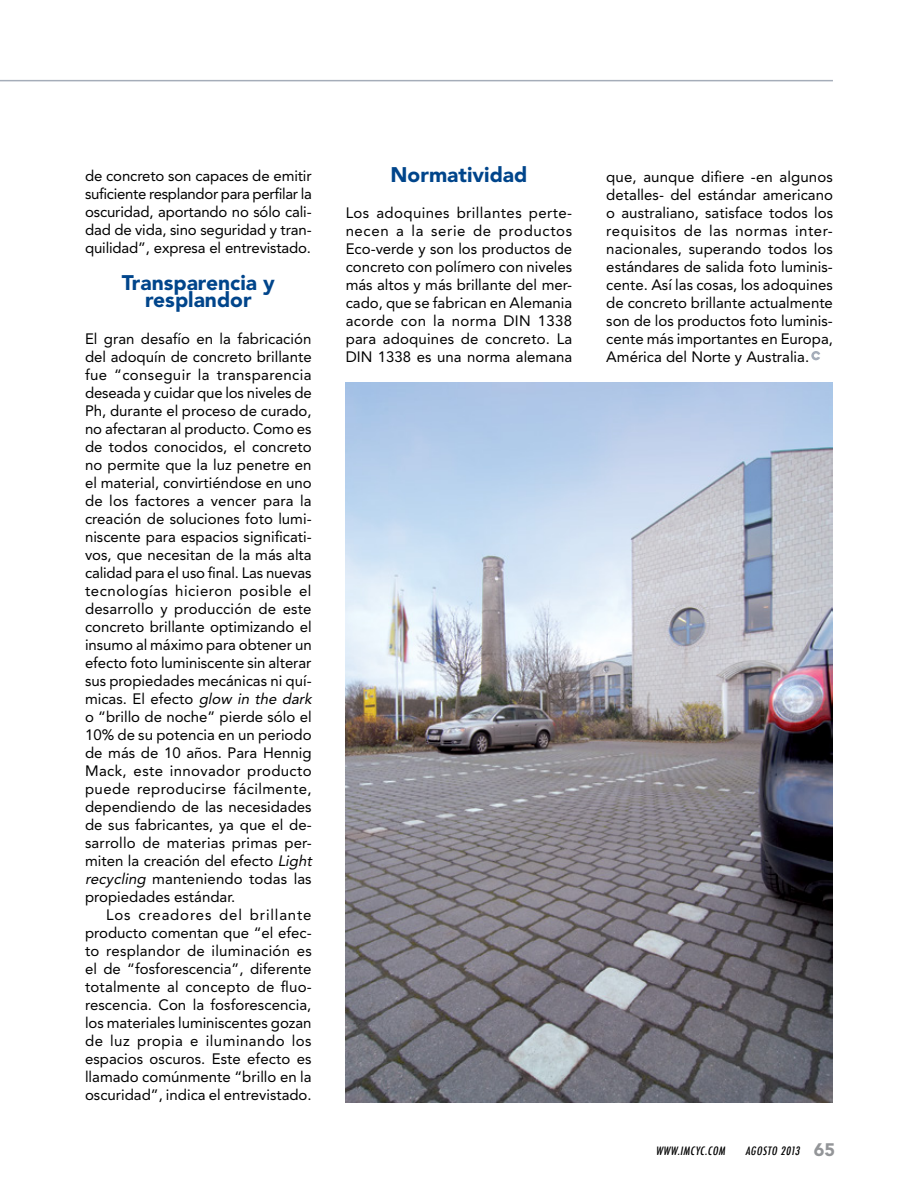
<style>
.page{position:relative;width:918px;height:1188px;background:#fff}
.page>*{position:absolute;margin:0;border:0;box-sizing:border-box;transform-origin:0 0}
.t1{font:900 21px/18px "Avenir";color:#00458b;text-align:center}
.t2{font:15px/18px "Avenir";color:#000;text-align:justify}
.t3{font:italic 500 condensed 11.25px "Futura";color:#000}
.s1{font-style:italic}
.s2{font-family:"Avenir";font-weight:900;font-style:normal;font-stretch:normal;font-size:18px;color:#939598}
</style>
<div class="page">
<img style="left:346px;top:382px;width:487px;height:721px">
<hr style="left:0;top:80px;width:833px;height:1px;background:#a5adb9">
<svg style="left:811px;top:351px;width:9px;height:9px"></svg>
<p class="t2" style="left:85px;top:167px;width:228px">de concreto son capaces de emitir suficiente resplandor para perfilar la oscuridad, aportando no sólo cali&shy;dad de vida, sino seguridad y tran&shy;quilidad”, expresa el entrevistado.</p>
<h1 class="t1" style="left:122px;top:273px;width:155px">Transparencia y resplandor</h1>
<p class="t2" style="left:85px;top:329px;width:231px;text-align:left">El gran desafío en la fabricación del adoquín de concreto brillante fue “conseguir la transparencia deseada y cuidar que los niveles de<br>Ph, durante el proceso de curado, no afectaran al producto. Como es de todos conocidos, el concreto no permite que la luz penetre en el material, convirtiéndose en uno de los factores a vencer para la creación de soluciones foto lumi&shy;niscente para espacios significati&shy;vos, que necesitan de la más alta calidad para el uso final. Las nuevas tecnologías hicieron posible el desarrollo y producción de este concreto brillante optimizando el insumo al máximo para obtener un efecto foto luminiscente sin alterar sus propiedades mecánicas ni quí&shy;micas. El efecto <span class="s1">glow in the dark </span>o “brillo de noche” pierde sólo el<br>10% de su potencia en un periodo de más de 10 años. Para Hennig<br>Mack, este innovador producto puede reproducirse fácilmente, dependiendo de las necesidades de sus fabricantes, ya que el de&shy;sarrollo de materias primas per&shy;miten la creación del efecto <span class="s1">Light recycling</span> manteniendo todas las propiedades estándar.</p>
<p class="t2" style="left:85px;top:905px;width:228px;text-indent:21px">Los creadores del brillante producto comentan que “el efec&shy;to resplandor de iluminación es el de “fosforescencia”, diferente totalmente al concepto de fluo&shy;rescencia. Con la fosforescencia, los materiales luminiscentes gozan de luz propia e iluminando los espacios oscuros. Este efecto es llamado comúnmente “brillo en la oscuridad”, indica el entrevistado.</p>
<h1 class="t1" style="left:391px;top:165px;width:138px">Normatividad</h1>
<p class="t2" style="left:346px;top:203px;width:228px">Los adoquines brillantes perte&shy;necen a la serie de productos Eco-verde y son los productos de concreto con polímero con niveles más altos y más brillante del mer&shy;cado, que se fabrican en Alemania acorde con la norma DIN 1338 para adoquines de concreto. La DIN 1338 es una norma alemana</p>
<p class="t2" style="left:606px;top:167px;width:228px">que, aunque difiere -en algunos detalles- del estándar americano o australiano, satisface todos los requisitos de las normas inter&shy;nacionales, superando todos los estándares de salida foto luminis&shy;cente. Así las cosas, los adoquines de concreto brillante actualmente son de los productos foto luminis&shy;cente más importantes en Europa, América del Norte y Australia.</p>
<p class="t3" style="left:656px;top:1143px;width:73px">WWW.IMCYC.COM</p>
<p class="t3" style="left:746px;top:1143px;width:91px">AGOSTO 2013 <span class="s2">6 5</span></p>
</div>
